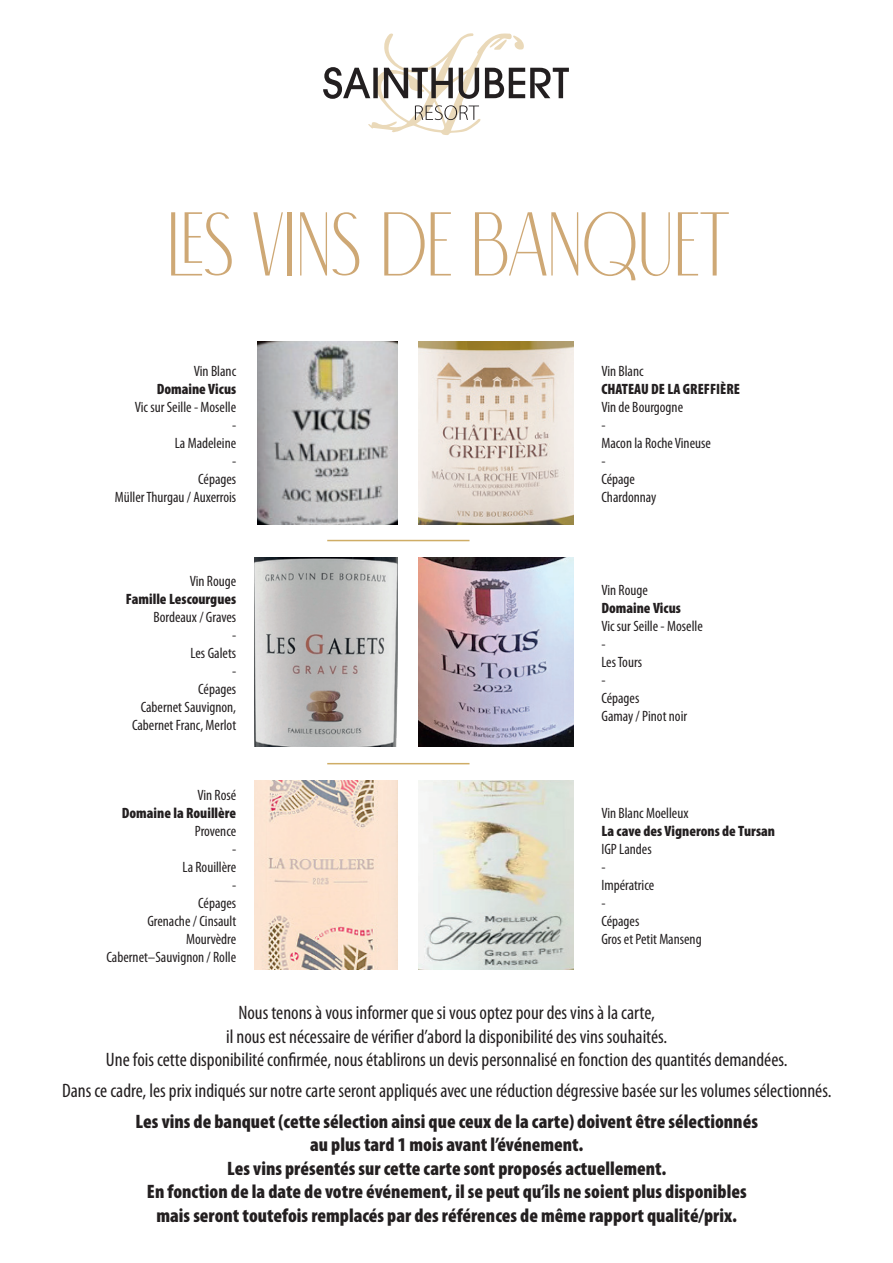
<style>
.page{position:relative;width:893px;height:1263px;background:#fff}
.page>*{position:absolute;margin:0;border:0;box-sizing:border-box;transform-origin:0 0}
.t1{font:90.3px "North Carossela";color:#cea875;scale:.85 1}
.t2{font:condensed 19.5px/23.4px "Myriad Pro";color:#231f20;text-align:center}
.t3{font:900 condensed 19.5px/23.4px "Myriad Pro";color:#231f20;text-align:center}
.t4{font:condensed 15px/18px "Myriad Pro";color:#231f20;text-align:right}
.t5{font:900 condensed 15px "Myriad Pro";color:#231f20}
</style>
<div class="page">
<img style="left:257px;top:342px;width:140px;height:183px">
<img style="left:418px;top:781px;width:156px;height:188px">
<img style="left:255px;top:781px;width:142px;height:188px">
<img style="left:255px;top:558px;width:142px;height:188px">
<img style="left:418px;top:342px;width:156px;height:183px">
<img style="left:418px;top:558px;width:156px;height:188px">
<svg style="left:323px;top:33px;width:246px;height:102px"></svg>
<hr style="left:327px;top:540px;width:142px;height:1px;background:#cfad66">
<hr style="left:327px;top:763px;width:142px;height:1px;background:#cfad66">
<h1 class="t1" style="left:167px;top:200px;width:662px">LES VINS DE BANQUET</h1>
<p class="t4" style="left:194px;top:362px;width:44px">Vin Blanc</p>
<p class="t5" style="left:157px;top:381px;width:81px">Domaine Vicus</p>
<p class="t4" style="left:115px;top:398px;width:123px">Vic sur Seille - Moselle<br>-<br>La Madeleine<br>-<br>Cépages<br>Müller Thurgau / Auxerrois</p>
<p class="t4" style="left:190px;top:572px;width:48px">Vin Rouge</p>
<p class="t5" style="left:126px;top:590px;width:112px">Famille Lescourgues</p>
<p class="t4" style="left:132px;top:608px;width:106px">Bordeaux / Graves<br>-<br>Les Galets<br>-<br>Cépages<br>Cabernet Sauvignon,<br>Cabernet Franc, Merlot</p>
<p class="t4" style="left:197px;top:786px;width:40px">Vin Rosé</p>
<p class="t5" style="left:122px;top:804px;width:116px">Domaine la Rouillère</p>
<p class="t4" style="left:107px;top:822px;width:131px">Provence<br>-<br>La Rouillère<br>-<br>Cépages<br>Grenache / Cinsault<br>Mourvèdre<br>Cabernet–Sauvignon / Rolle</p>
<p class="t4" style="left:601px;top:362px;width:44px">Vin Blanc</p>
<p class="t5" style="left:601px;top:381px;width:140px">CHATEAU DE LA GREFFIÈRE</p>
<p class="t4" style="left:601px;top:398px;width:111px;text-align:left">Vin de Bourgogne<br>-<br>Macon la Roche Vineuse -<br>Cépage<br>Chardonnay</p>
<p class="t4" style="left:601px;top:581px;width:48px">Vin Rouge</p>
<p class="t5" style="left:601px;top:599px;width:81px">Domaine Vicus</p>
<p class="t4" style="left:601px;top:617px;width:103px;text-align:left">Vic sur Seille - Moselle -<br>Les Tours<br>-<br>Cépages<br>Gamay / Pinot noir</p>
<p class="t4" style="left:601px;top:804px;width:89px">Vin Blanc Moelleux</p>
<p class="t5" style="left:601px;top:822px;width:175px">La cave des Vignerons de Tursan</p>
<p class="t4" style="left:601px;top:840px;width:102px;text-align:left">IGP Landes<br>-<br>Impératrice<br>-<br>Cépages<br>Gros et Petit Manseng</p>
<p class="t2" style="left:106px;top:1001px;width:683px">Nous tenons à vous informer que si vous optez pour des vins à la carte,<br>il nous est nécessaire de vérifier d’abord la disponibilité des vins souhaités.<br>Une fois cette disponibilité confirmée, nous établirons un devis personnalisé en fonction des quantités demandées.</p>
<h2 class="t2" style="left:62px;top:1079px;width:771px">Dans ce cadre, les prix indiqués sur notre carte seront appliqués avec une réduction dégressive basée sur les volumes sélectionnés.</h2>
<p class="t3" style="left:136px;top:1110px;width:624px">Les vins de banquet (cette sélection ainsi que ceux de la carte) doivent être sélectionnés au plus tard 1 mois avant l’événement.<br>Les vins présentés sur cette carte sont proposés actuellement.<br>En fonction de la date de votre événement, il se peut qu’ils ne soient plus disponibles mais seront toutefois remplacés par des références de même rapport qualité/prix.</p>
</div>
